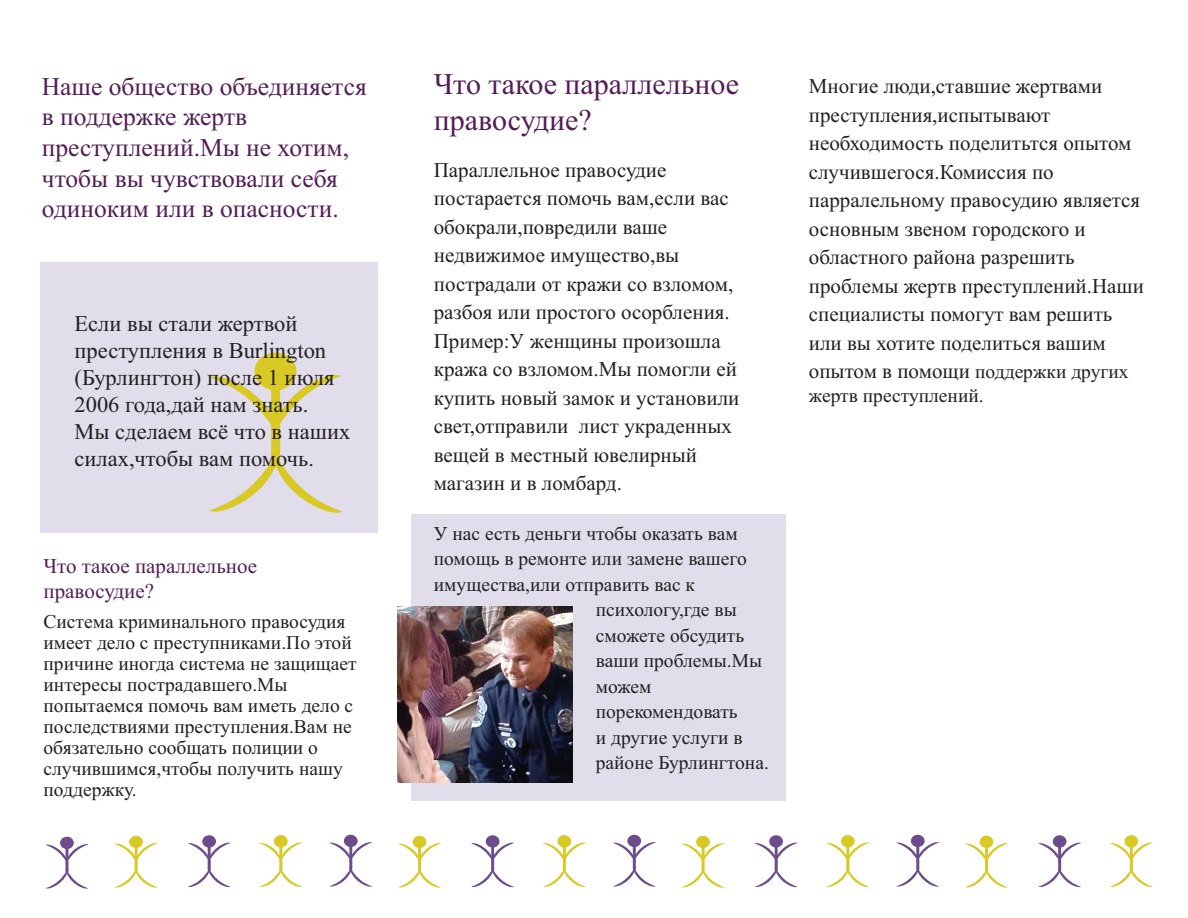
<style>
.page{position:relative;width:1188px;height:918px;background:#fff}
.page>*{position:absolute;margin:0;border:0;box-sizing:border-box;transform-origin:0 0}
.t1{font:30px/36px "Accented Cyrillic";color:#531d55}
.t2{font:25.5px/30.6px "Accented Cyrillic";color:#531d55}
.t3{font:22.5px/27px "Accented Cyrillic";color:#231f20}
.t4{font:21px/28.5px "Accented Cyrillic";color:#231f20}
.t5{font:21px/25.2px "Accented Cyrillic";color:#531d55}
.t6{font:19.5px/21px "Accented Cyrillic";color:#231f20}
.s1{font-size:21px}
</style>
<div class="page">
<div style="left:40px;top:262px;width:338px;height:271px;background:#e2ddeb"></div>
<div style="left:412px;top:514px;width:374px;height:287px;background:#e2ddeb"></div>
<div style="left:254px;top:353px;width:43px;height:37px;background:#d9c925;border-radius:50%"></div>
<svg style="left:209px;top:369px;width:134px;height:144px"></svg>
<div style="left:60px;top:837px;width:14px;height:12px;background:#6c4c8a;border-radius:50%"></div>
<svg style="left:45px;top:842px;width:43px;height:47px"></svg>
<div style="left:129px;top:836px;width:14px;height:12px;background:#d9c925;border-radius:50%"></div>
<svg style="left:115px;top:841px;width:43px;height:47px"></svg>
<div style="left:202px;top:835px;width:14px;height:13px;background:#6c4c8a;border-radius:50%"></div>
<svg style="left:188px;top:841px;width:43px;height:47px"></svg>
<div style="left:344px;top:835px;width:14px;height:12px;background:#6c4c8a;border-radius:50%"></div>
<svg style="left:329px;top:840px;width:43px;height:47px"></svg>
<div style="left:274px;top:835px;width:14px;height:12px;background:#d9c925;border-radius:50%"></div>
<svg style="left:259px;top:841px;width:43px;height:46px"></svg>
<div style="left:413px;top:836px;width:13px;height:12px;background:#d9c925;border-radius:50%"></div>
<svg style="left:398px;top:841px;width:43px;height:47px"></svg>
<div style="left:486px;top:835px;width:14px;height:13px;background:#6c4c8a;border-radius:50%"></div>
<svg style="left:471px;top:841px;width:43px;height:47px"></svg>
<div style="left:627px;top:835px;width:14px;height:12px;background:#6c4c8a;border-radius:50%"></div>
<svg style="left:613px;top:840px;width:43px;height:47px"></svg>
<div style="left:557px;top:835px;width:14px;height:12px;background:#d9c925;border-radius:50%"></div>
<svg style="left:543px;top:841px;width:43px;height:46px"></svg>
<div style="left:696px;top:836px;width:14px;height:12px;background:#d9c925;border-radius:50%"></div>
<svg style="left:682px;top:841px;width:43px;height:47px"></svg>
<div style="left:769px;top:835px;width:14px;height:13px;background:#6c4c8a;border-radius:50%"></div>
<svg style="left:755px;top:841px;width:43px;height:47px"></svg>
<div style="left:911px;top:835px;width:14px;height:12px;background:#6c4c8a;border-radius:50%"></div>
<svg style="left:896px;top:840px;width:43px;height:47px"></svg>
<div style="left:841px;top:835px;width:14px;height:12px;background:#d9c925;border-radius:50%"></div>
<svg style="left:826px;top:841px;width:43px;height:46px"></svg>
<div style="left:980px;top:836px;width:13px;height:12px;background:#d9c925;border-radius:50%"></div>
<svg style="left:965px;top:841px;width:43px;height:47px"></svg>
<div style="left:1053px;top:835px;width:14px;height:13px;background:#6c4c8a;border-radius:50%"></div>
<svg style="left:1038px;top:841px;width:43px;height:47px"></svg>
<div style="left:1124px;top:835px;width:14px;height:12px;background:#d9c925;border-radius:50%"></div>
<svg style="left:1110px;top:841px;width:43px;height:46px"></svg>
<img style="left:397px;top:606px;width:176px;height:176px">
<p class="t2" style="left:42px;top:71px;width:326px">Наше общество объединяется в поддержке жертв преступлений.Мы не хотим, чтобы вы чувствовали себя одиноким или в опасности.</p>
<p class="t3" style="left:75px;top:309px;width:277px">Если вы стали жертвой преступления в Burlington (Бурлингтон) после 1 июля<br>2006 года,дай нам знать.<br>Мы сделаем всё что в наших силах,чтобы вам помочь.</p>
<p class="t5" style="left:44px;top:553px;width:215px">Что такое параллельное правосудие?</p>
<p class="t6" style="left:44px;top:611px;width:315px">Система криминального правосудия имеет дело с преступниками.По этой причине иногда система не защищает интересы пострадавшего.Мы попытаемся помочь вам иметь дело с последствиями преступления.Вам не обязательно сообщать полиции о случившимся,чтобы получить нашу поддержку.</p>
<p class="t1" style="left:434px;top:66px;width:307px">Что такое параллельное правосудие?</p>
<p class="t4" style="left:434px;top:155px;width:307px">Параллельное правосудие постарается помочь вам,если вас обокрали,повредили ваше недвижимое имущество,вы пострадали от кражи со взломом, разбоя или простого осорбления.<br>Пример:У женщины произошла кража со взломом.Мы помогли ей купить новый замок и установили свет,отправили лист украденных вещей в местный ювелирный магазин и в ломбард.</p>
<p class="t6" style="left:434px;top:523px;width:306px">У нас есть деньги чтобы оказать вам</p>
<p class="t6" style="left:434px;top:548px;width:315px">помощь в ремонте или замене вашего</p>
<p class="t6" style="left:434px;top:574px;width:263px">имущества,или отправить вас к</p>
<p class="t6" style="left:596px;top:599px;width:142px">психологу,где вы</p>
<p class="t6" style="left:596px;top:625px;width:150px">сможете обсудить</p>
<p class="t6" style="left:596px;top:650px;width:168px">ваши проблемы.Мы</p>
<p class="t6" style="left:596px;top:676px;width:57px">можем</p>
<p class="t6" style="left:596px;top:701px;width:144px">порекомендовать</p>
<p class="t6" style="left:596px;top:727px;width:148px">и другие услуги в</p>
<p class="t6" style="left:596px;top:752px;width:175px">районе Бурлингтона.</p>
<p class="t4" style="left:809px;top:72px;width:337px">Многие люди,ставшие жертвами преступления,испытывают необходимость поделитьтся опытом случившегося.Комиссия по парралельному правосудию является основным звеном городского и областного района разрешить проблемы жертв преступлений.Наши специалисты помогут вам решить или вы хотите поделиться вашим</p>
<p class="t6" style="left:809px;top:360px;width:321px;line-height:23.4px"><span class="s1">опытом в помощи</span> поддержки других жертв преступлений.</p>
</div>
